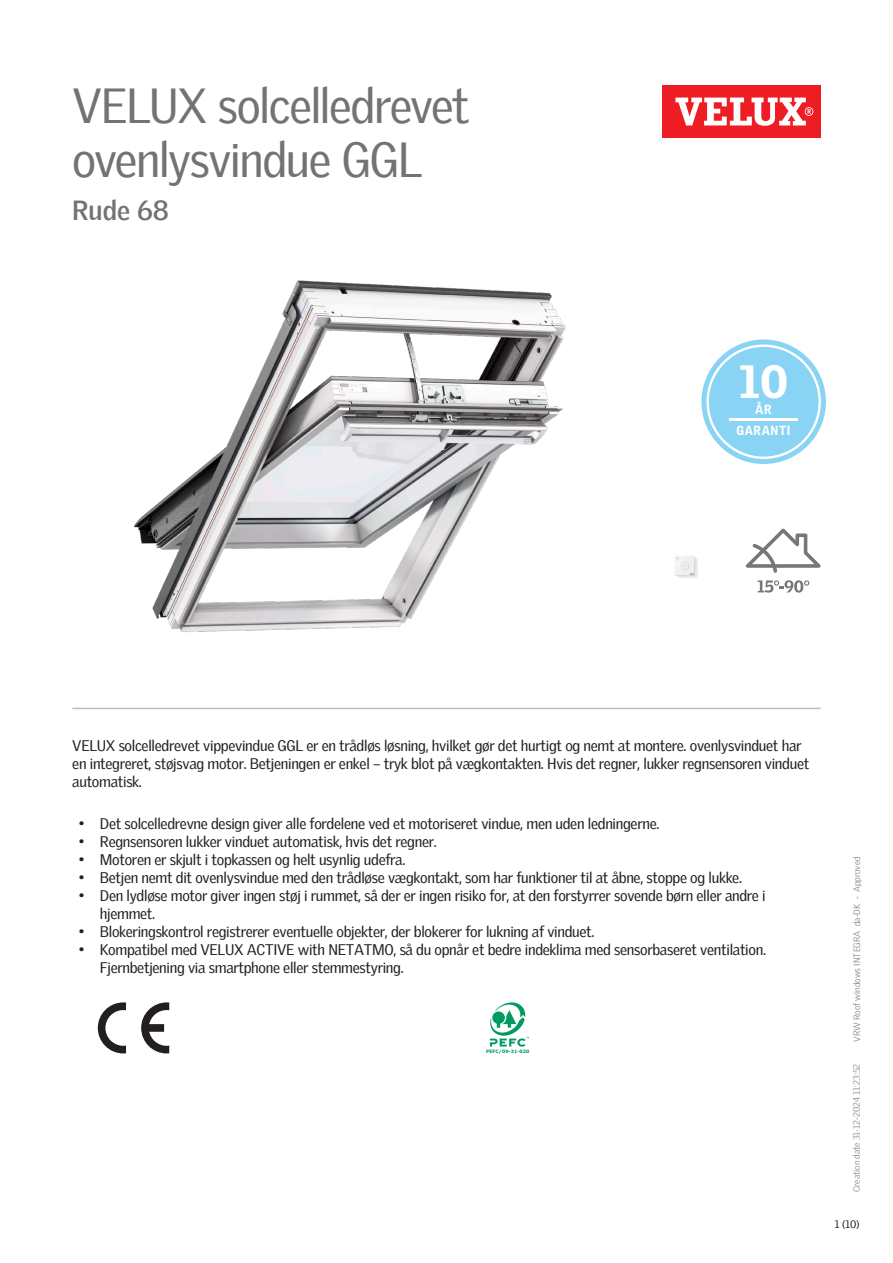
<style>
.page{position:relative;width:893px;height:1263px;background:#fff}
.page>*{position:absolute;margin:0;border:0;box-sizing:border-box;transform-origin:0 0}
.Headline{font:48px/54px "Velux Gothic";letter-spacing:-.035em;color:#737371}
.t1{font:900 45.3px "Velux Gothic";color:#fff}
.t2{font:700 27px "Velux Gothic";color:#737371}
.Body_Regular{font:15px/18px "Velux Gothic";letter-spacing:-.02em;color:#231f20}
.t3{font:900 12.9px "Velux Gothic";letter-spacing:.05em;color:#fff;scale:.93 1}
.t4{font:10.5px "Velux Gothic";color:#231f20}
.t5{font:300 9px "Velux Gothic";color:#7c7e81}
.t6{font:700 4.65px "Verdana";color:#009b61}
</style>
<div class="page">
<div style="left:662px;top:85px;width:159px;height:53px;background:#ee1d23"></div>
<svg style="left:675px;top:98px;width:138px;height:28px"></svg>
<hr style="left:72px;top:708px;width:749px;height:1px;background:#bcbdbb">
<svg style="left:746px;top:528px;width:75px;height:45px"></svg>
<svg style="left:758px;top:580px;width:51px;height:13px"></svg>
<img style="left:675px;top:556px;width:23px;height:22px">
<svg style="left:701px;top:339px;width:125px;height:125px"></svg>
<div style="left:709px;top:347px;width:109px;height:110px;background:#89d3f4;border-radius:50%"></div>
<hr style="left:729px;top:419px;width:69px;height:2px;background:#fff">
<svg style="left:141px;top:1002px;width:28px;height:51px"></svg>
<svg style="left:98px;top:1002px;width:28px;height:51px"></svg>
<svg style="left:490px;top:1002px;width:39px;height:45px"></svg>
<img style="left:134px;top:280px;width:432px;height:353px">
<p class="Headline" style="left:72px;top:74px;width:399px">VELUX solcelledrevet ovenlysvindue GGL</p>
<p class="t2" style="left:72px;top:190px;width:98px">Rude 68</p>
<p class="t1" style="left:739px;top:353px;width:50px">10</p>
<p class="t3" style="left:736px;top:422px;width:60px">GARANTI</p>
<p class="t3" style="left:755px;top:401px;width:19px">ÅR</p>
<p class="Body_Regular" style="left:72px;top:735px;width:738px">VELUX solcelledrevet vippevindue GGL er en trådløs løsning, hvilket gør det hurtigt og nemt at montere. ovenlysvinduet har en integreret, støjsvag motor. Betjeningen er enkel – tryk blot på vægkontakten. Hvis det regner, lukker regnsensoren vinduet automatisk.</p>
<p class="Body_Regular" style="left:79px;top:814px;width:582px">• Det solcelledrevne design giver alle fordelene ved et motoriseret vindue, men uden ledningerne.</p>
<p class="Body_Regular" style="left:79px;top:832px;width:360px">• Regnsensoren lukker vinduet automatisk, hvis det regner.</p>
<p class="Body_Regular" style="left:79px;top:850px;width:328px">• Motoren er skjult i topkassen og helt usynlig udefra.</p>
<p class="Body_Regular" style="left:79px;top:868px;width:665px">• Betjen nemt dit ovenlysvindue med den trådløse vægkontakt, som har funktioner til at åbne, stoppe og lukke.</p>
<p class="Body_Regular" style="left:100px;top:886px;width:667px;text-indent:-21px">• Den lydløse motor giver ingen støj i rummet, så der er ingen risiko for, at den forstyrrer sovende børn eller andre i hjemmet.</p>
<p class="Body_Regular" style="left:79px;top:922px;width:517px">• Blokeringskontrol registrerer eventuelle objekter, der blokerer for lukning af vinduet.</p>
<p class="Body_Regular" style="left:100px;top:940px;width:668px;text-indent:-21px">• Kompatibel med VELUX ACTIVE with NETATMO, så du opnår et bedre indeklima med sensorbaseret ventilation.<br>Fjernbetjening via smartphone eller stemmestyring.</p>
<p class="t6" style="left:486px;top:1048px;width:45px">PEFC/09-31-020</p>
<p class="t5" style="left:850px;top:1042px;width:187px;rotate:-90deg">VRW Roof windows INTEGRA da-DK - Approved</p>
<p class="t5" style="left:850px;top:1192px;width:130px;rotate:-90deg">Creation date 31-12-2024 11:23:52</p>
<p class="t4" style="left:835px;top:1216px;width:26px">1 (10)</p>
</div>
